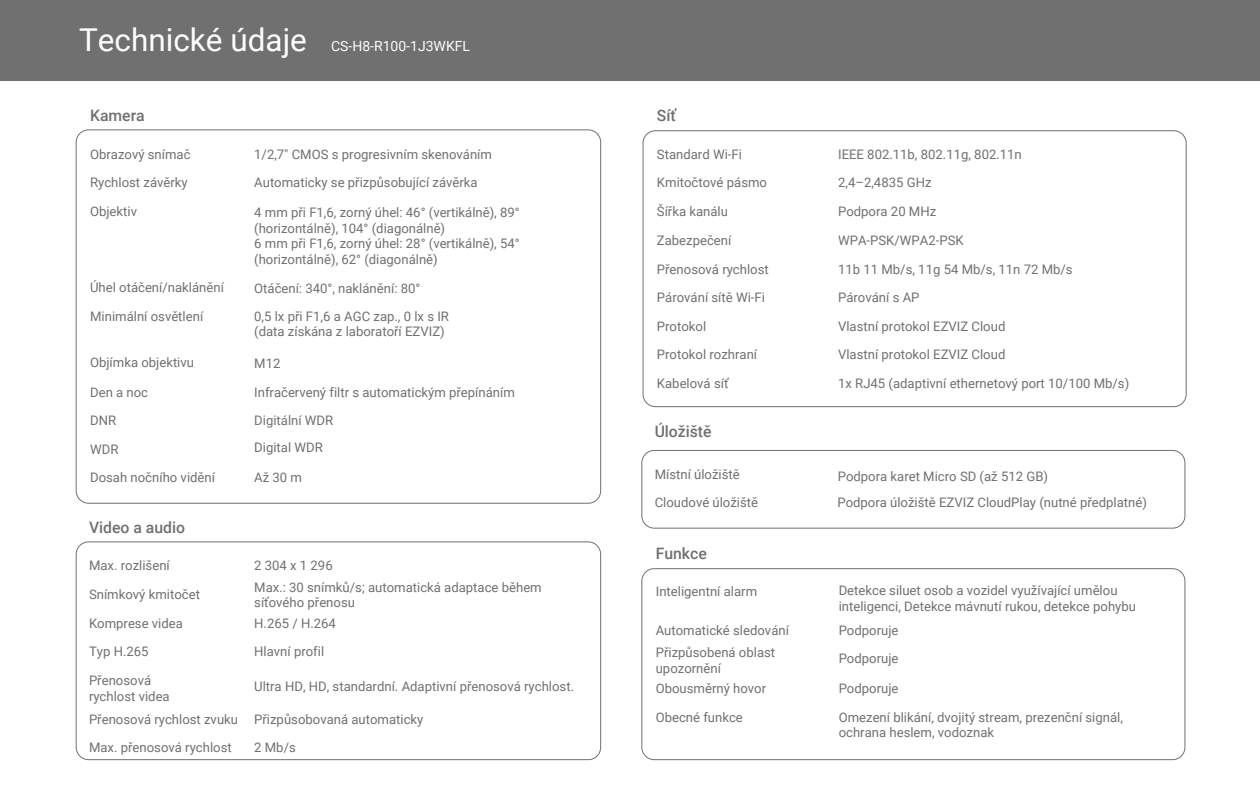
<style>
.page{position:relative;width:1260px;height:788px;background:#fff}
.page>*{position:absolute;margin:0;border:0;box-sizing:border-box;transform-origin:0 0}
.t1{font:31.5px "Roboto";color:#fcfdfd}
.t2{font:500 15.75px "Roboto";color:#717071}
.t3{font:14px "Roboto";color:#fcfdfd}
.t4{font:13.12px/15.8px "Roboto";color:#717071}
</style>
<div class="page">
<div style="left:0;top:0;width:1260px;height:80px;background:#717071"></div>
<div style="left:76px;top:541px;width:525px;height:219px;border:1px solid #717071;border-radius:12px"></div>
<div style="left:641px;top:450px;width:544px;height:78px;border:1px solid #717071;border-radius:12px"></div>
<div style="left:643px;top:130px;width:544px;height:277px;border:1px solid #717071;border-radius:12px"></div>
<div style="left:641px;top:568px;width:544px;height:192px;border:1px solid #717071;border-radius:12px"></div>
<h1 class="t1" style="left:79px;top:18px;width:229px">Technické údaje</h1>
<p class="t3" style="left:331px;top:36px;width:141px">CS-H8-R100-1J3WKFL</p>
<p class="t2" style="left:90px;top:104px;width:56px">Kamera</p>
<p class="t4" style="left:90px;top:146px;width:102px">Obrazový snímač</p>
<p class="t4" style="left:254px;top:146px;width:239px">1/2,7" CMOS s progresivním skenováním</p>
<p class="t4" style="left:90px;top:174px;width:99px">Rychlost závěrky</p>
<p class="t4" style="left:254px;top:174px;width:225px">Automaticky se přizpůsobující závěrka</p>
<p class="t4" style="left:90px;top:202px;width:48px">Objektiv</p>
<p class="t4" style="left:254px;top:204px;width:267px">4 mm při F1,6, zorný úhel: 46° (vertikálně), 89° (horizontálně), 104° (diagonálně)<br>6 mm při F1,6, zorný úhel: 28° (vertikálně), 54° (horizontálně), 62° (diagonálně)</p>
<p class="t4" style="left:90px;top:279px;width:135px">Úhel otáčení/naklánění</p>
<p class="t4" style="left:254px;top:280px;width:168px">Otáčení: 340°, naklánění: 80°</p>
<p class="t4" style="left:90px;top:307px;width:115px">Minimální osvětlení</p>
<p class="t4" style="left:254px;top:307px;width:196px">0,5 lx při F1,6 a AGC zap., 0 lx s IR (data získána z laboratoří EZVIZ)</p>
<p class="t4" style="left:90px;top:354px;width:105px">Objímka objektivu</p>
<p class="t4" style="left:254px;top:355px;width:28px">M12</p>
<p class="t4" style="left:90px;top:383px;width:60px">Den a noc</p>
<p class="t4" style="left:254px;top:383px;width:262px">Infračervený filtr s automatickým přepínáním</p>
<p class="t4" style="left:90px;top:406px;width:30px;line-height:28.3px">DNR<br>WDR</p>
<p class="t4" style="left:254px;top:412px;width:81px">Digitální WDR</p>
<p class="t4" style="left:254px;top:439px;width:70px">Digital WDR</p>
<p class="t4" style="left:90px;top:469px;width:126px">Dosah nočního vidění</p>
<p class="t4" style="left:254px;top:469px;width:49px">Až 30 m</p>
<p class="t2" style="left:89px;top:516px;width:98px">Video a audio</p>
<p class="t4" style="left:89px;top:556px;width:82px">Max. rozlišení</p>
<p class="t4" style="left:254px;top:556px;width:80px">2 304 x 1 296</p>
<p class="t4" style="left:89px;top:585px;width:112px">Snímkový kmitočet</p>
<p class="t4" style="left:254px;top:578px;width:289px">Max.: 30 snímků/s; automatická adaptace během síťového přenosu</p>
<p class="t4" style="left:89px;top:614px;width:95px">Komprese videa</p>
<p class="t4" style="left:254px;top:614px;width:83px">H.265 / H.264</p>
<p class="t4" style="left:89px;top:643px;width:61px">Typ H.265</p>
<p class="t4" style="left:254px;top:643px;width:72px">Hlavní profil</p>
<p class="t4" style="left:89px;top:672px;width:82px">Přenosová rychlost videa</p>
<p class="t4" style="left:254px;top:678px;width:321px">Ultra HD, HD, standardní. Adaptivní přenosová rychlost.</p>
<p class="t4" style="left:89px;top:704px;width:336px;line-height:28.4px">Přenosová rychlost zvuku Přizpůsobovaná automaticky<br>Max. přenosová rychlost</p>
<p class="t4" style="left:254px;top:739px;width:43px">2 Mb/s</p>
<p class="t2" style="left:657px;top:104px;width:21px">Síť</p>
<p class="t4" style="left:657px;top:146px;width:86px">Standard Wi-Fi</p>
<p class="t4" style="left:838px;top:146px;width:185px">IEEE 802.11b, 802.11g, 802.11n</p>
<p class="t4" style="left:657px;top:174px;width:112px">Kmitočtové pásmo</p>
<p class="t4" style="left:838px;top:174px;width:95px">2,4–2,4835 GHz</p>
<p class="t4" style="left:657px;top:203px;width:73px">Šířka kanálu</p>
<p class="t4" style="left:838px;top:203px;width:100px">Podpora 20 MHz</p>
<p class="t4" style="left:657px;top:232px;width:76px">Zabezpečení</p>
<p class="t4" style="left:838px;top:232px;width:127px">WPA-PSK/WPA2-PSK</p>
<p class="t4" style="left:657px;top:254px;width:113px;line-height:28.1px">Přenosová rychlost<br>Párování sítě Wi-Fi</p>
<p class="t4" style="left:838px;top:254px;width:236px;line-height:28.1px">11b 11 Mb/s, 11g 54 Mb/s, 11n 72 Mb/s<br>Párování s AP</p>
<p class="t4" style="left:657px;top:317px;width:51px">Protokol</p>
<p class="t4" style="left:838px;top:317px;width:169px">Vlastní protokol EZVIZ Cloud</p>
<p class="t4" style="left:657px;top:346px;width:102px">Protokol rozhraní</p>
<p class="t4" style="left:838px;top:346px;width:169px">Vlastní protokol EZVIZ Cloud</p>
<p class="t4" style="left:657px;top:375px;width:73px">Kabelová síť</p>
<p class="t4" style="left:838px;top:375px;width:293px">1x RJ45 (adaptivní ethernetový port 10/100 Mb/s)</p>
<p class="t2" style="left:655px;top:420px;width:59px">Úložiště</p>
<p class="t4" style="left:655px;top:466px;width:87px">Místní úložiště</p>
<p class="t4" style="left:838px;top:468px;width:212px">Podpora karet Micro SD (až 512 GB)</p>
<p class="t4" style="left:655px;top:494px;width:105px">Cloudové úložiště</p>
<p class="t4" style="left:837px;top:494px;width:311px">Podpora úložiště EZVIZ CloudPlay (nutné předplatné)</p>
<p class="t2" style="left:656px;top:542px;width:53px">Funkce</p>
<p class="t4" style="left:656px;top:583px;width:103px">Inteligentní alarm</p>
<p class="t4" style="left:839px;top:582px;width:299px">Detekce siluet osob a vozidel využívající umělou inteligenci, Detekce mávnutí rukou, detekce pohybu</p>
<p class="t4" style="left:656px;top:621px;width:135px">Automatické sledování</p>
<p class="t4" style="left:839px;top:621px;width:61px">Podporuje</p>
<p class="t4" style="left:656px;top:644px;width:121px">Přizpůsobená oblast upozornění</p>
<p class="t4" style="left:839px;top:650px;width:61px">Podporuje</p>
<p class="t4" style="left:656px;top:679px;width:112px">Obousměrný hovor</p>
<p class="t4" style="left:839px;top:679px;width:61px">Podporuje</p>
<p class="t4" style="left:656px;top:708px;width:89px">Obecné funkce</p>
<p class="t4" style="left:839px;top:708px;width:286px">Omezení blikání, dvojitý stream, prezenční signál, ochrana heslem, vodoznak</p>
</div>
